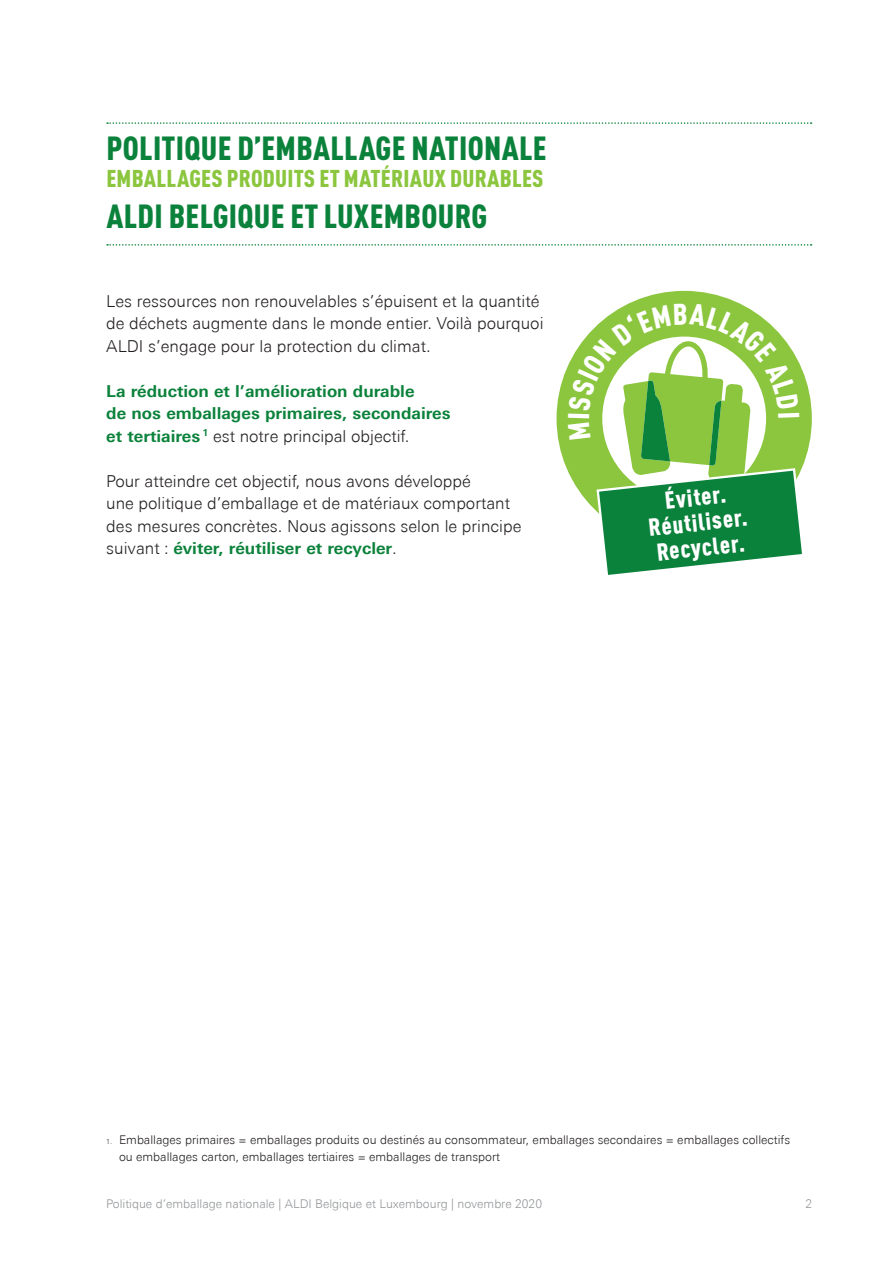
<style>
.page{position:relative;width:893px;height:1263px;background:#fff}
.page>*{position:absolute;margin:0;border:0;box-sizing:border-box;transform-origin:0 0}
.Titel_iconen{font:900 condensed 33px "DIN Pro";letter-spacing:.01em;color:#0b823b}
.t1{font:900 condensed 24.15px/25px "DIN Pro";color:#fff;text-align:center}
.Titel_iconen-2{font:900 condensed 24px "DIN Pro";letter-spacing:.01em;color:#8bc63e}
.Tekst{font:300 16.5px/22.5px "Univers Next Pro";color:#231f20}
.Tekst-2{font:700 16.5px/22.5px "Univers Next Pro";color:#0b823b}
.t2{font:300 12px/16.5px "Univers Next Pro";color:#231f20}
.t3{font:300 12px "Univers Next Pro";color:#939598}
.s1{font-weight:300;color:#231f20}
.s2{font-weight:700;color:#0b823b}
.s3{font-size:7.05px}
</style>
<div class="page">
<svg style="left:107px;top:122px;width:705px;height:2px"></svg>
<svg style="left:107px;top:244px;width:705px;height:2px"></svg>
<div style="left:557px;top:291px;width:255px;height:255px;background:#8bc63e;border-radius:50%"></div>
<svg style="left:568px;top:303px;width:238px;height:272px"></svg>
<p class="Titel_iconen" style="left:106px;top:123px;width:442px">POLITIQUE D’EMBALLAGE NATIONALE</p>
<p class="Titel_iconen-2" style="left:106px;top:160px;width:439px">EMBALLAGES PRODUITS ET MATÉRIAUX DURABLES</p>
<p class="Titel_iconen" style="left:106px;top:191px;width:382px">ALDI BELGIQUE ET LUXEMBOURG</p>
<p class="Tekst" style="left:106px;top:290px;width:439px">Les ressources non renouvelables s’épuisent et la quantité de déchets augmente dans le monde entier. Voilà pourquoi<br>ALDI s’engage pour la protection du climat.</p>
<p class="Tekst-2" style="left:106px;top:380px;width:346px">La réduction et l’amélioration durable<br>de nos emballages primaires, secondaires et tertiaires <sup>1</sup> <span class="s1">est notre principal objectif.</span></p>
<p class="Tekst" style="left:106px;top:470px;width:417px">Pour atteindre cet objectif, nous avons développé<br>une politique d’emballage et de matériaux comportant des mesures concrètes. Nous agissons selon le principe suivant : <span class="s2">éviter, réutiliser et recycler</span>.</p>
<p class="t1" style="left:644px;top:488px;width:101px;rotate:-6deg">Éviter.<br>Réutiliser.<br>Recycler.</p>
<p class="t2" style="left:119px;top:1132px;width:673px;text-indent:-13px"><span class="s3">1.</span> Emballages primaires = emballages produits ou destinés au consommateur, emballages secondaires = emballages collectifs ou emballages carton, emballages tertiaires = emballages de transport</p>
<p class="t3" style="left:106px;top:1196px;width:437px">Politique d’emballage nationale | ALDI Belgique et Luxembourg | novembre 2020</p>
<p class="t3" style="left:805px;top:1196px;width:8px">2</p>
</div>
